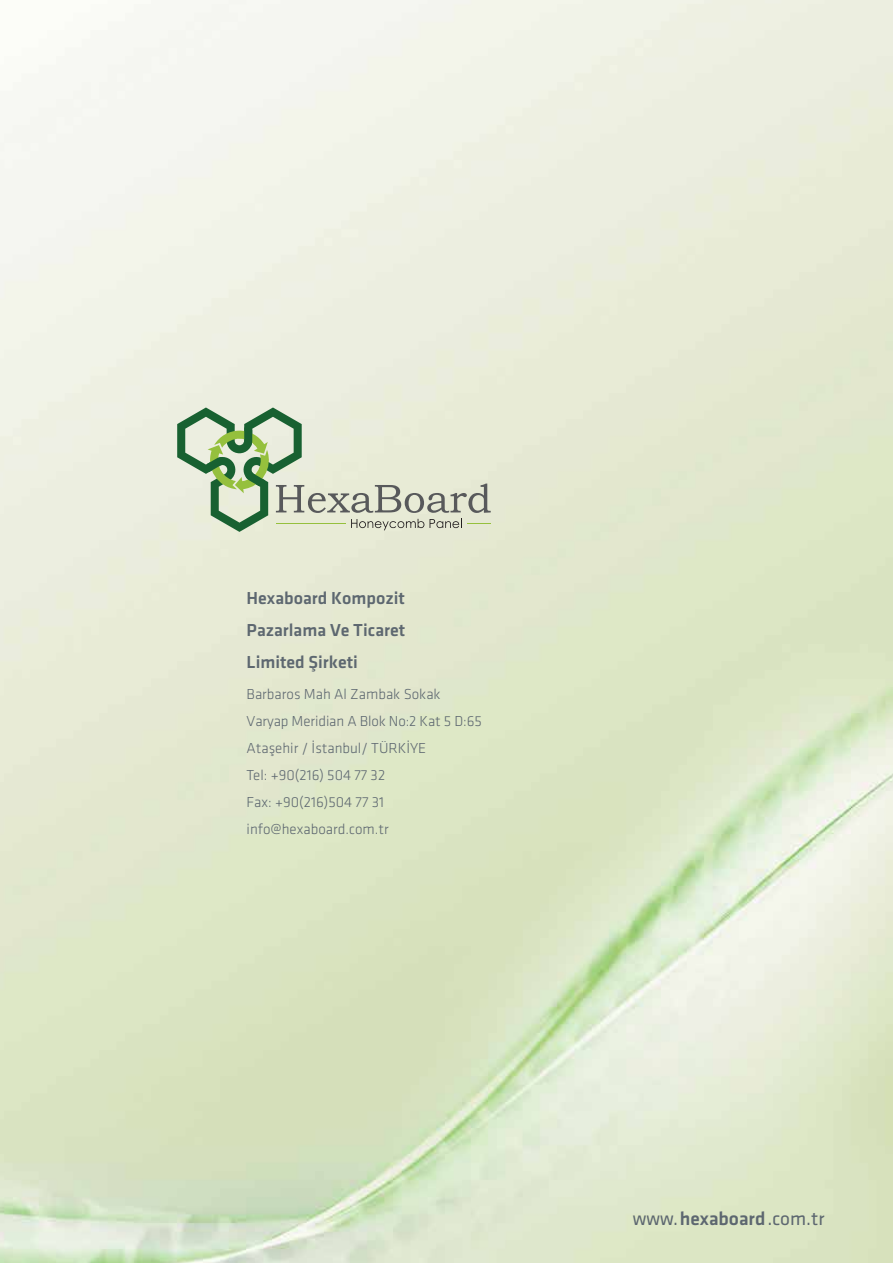
<style>
.page{position:relative;width:893px;height:1263px;background:#fff}
.page>*{position:absolute;margin:0;border:0;box-sizing:border-box;transform-origin:0 0}
.t1{font:19.5px "Klavika";color:#5d6770}
.t2{font:500 18px/32.4px "Klavika";color:#5d6770;text-align:justify}
.t3{font:300 15px/27px "Klavika";color:#5d6770}
.s1{font-weight:500}
</style>
<div class="page">
<img style="left:0;top:0;width:893px;height:1263px">
<svg style="left:177px;top:407px;width:314px;height:125px;background:#cad4bd"></svg>
<hr style="left:276px;top:523px;width:70px;height:1px;background:#95c03d">
<p class="t2" style="left:247px;top:582px;width:160px">Hexaboard Kompozit Pazarlama Ve Ticaret Limited Şirketi</p>
<p class="t3" style="left:247px;top:681px;width:237px">Barbaros Mah Al Zambak Sokak<br>Varyap Meridian A Blok No:2 Kat 5 D:65<br>Ataşehir / İstanbul/ TÜRKİYE<br>Tel: +90(216) 504 77 32<br>Fax: +90(216)504 77 31 info@hexaboard.com.tr</p>
<h1 class="t1" style="left:633px;top:1208px;width:193px">www.<span class="s1">hexaboard</span>.com.tr</h1>
</div>
